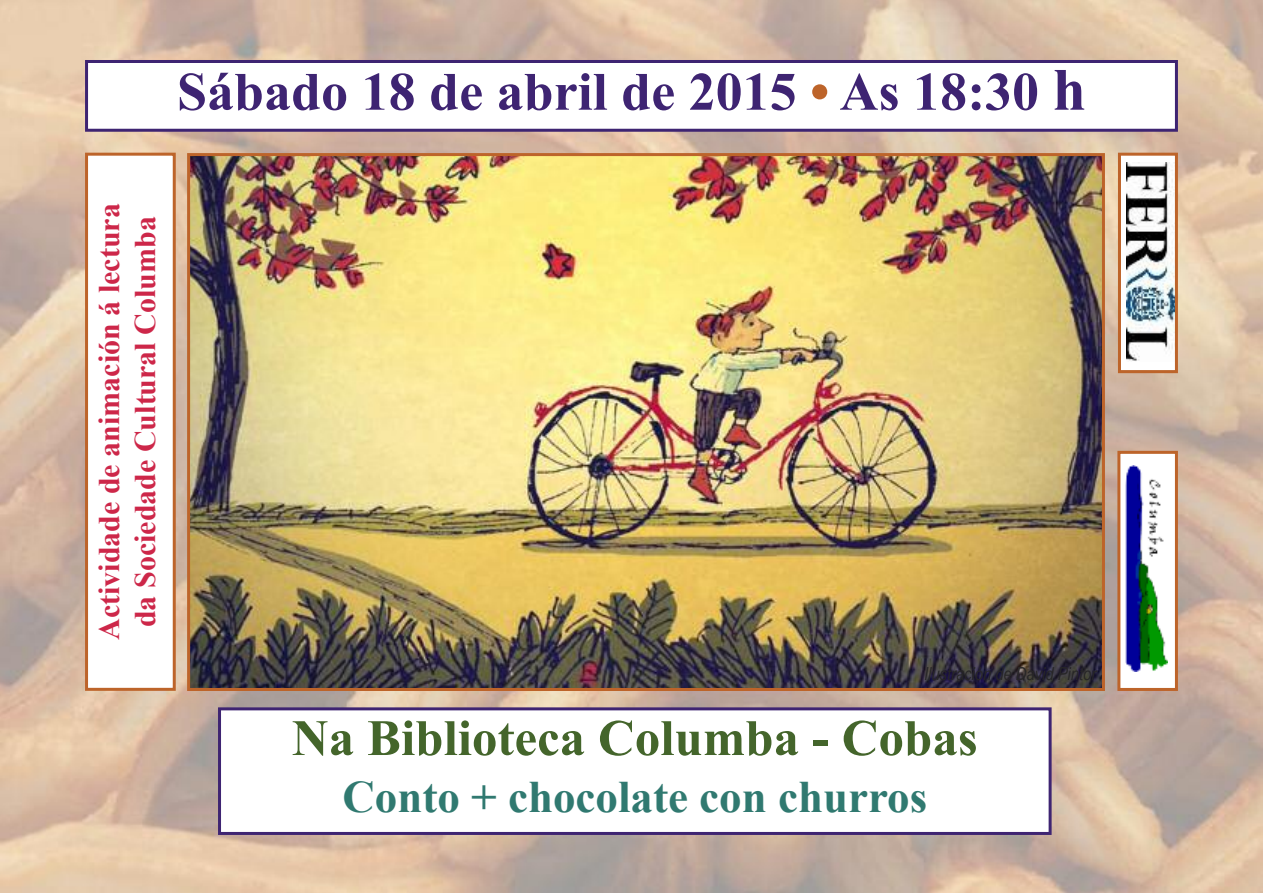
<style>
.page{position:relative;width:1263px;height:893px;background:#fff}
.page>*{position:absolute;margin:0;border:0;box-sizing:border-box;transform-origin:0 0}
.t1{font:700 54px "Times New Roman";color:#3e2472}
.t2{font:700 51px "Times New Roman";color:#44652b}
.t3{font:700 45px "Times New Roman";color:#307970}
.t4{font:700 30px/36px "Times New Roman";color:#cd2749;text-align:center}
.t5{font:italic 18px "Arial Narrow";color:#272627}
.s1{color:#bd642a}
.s2{font-size:60px}
</style>
<div class="page">
<img style="left:0;top:0;width:1263px;height:893px">
<div style="left:221px;top:710px;width:827px;height:122px;background:#fff"></div>
<div style="left:218px;top:707px;width:833px;height:128px;border:3px solid #3e2472"></div>
<div style="left:88px;top:63px;width:1087px;height:66px;background:#fff"></div>
<div style="left:85px;top:60px;width:1093px;height:72px;border:3px solid #3e2472"></div>
<div style="left:1120px;top:454px;width:55px;height:234px;background:#fff"></div>
<div style="left:1117px;top:451px;width:61px;height:240px;border:3px solid #bd642a"></div>
<img style="left:1126px;top:465px;width:42px;height:206px">
<div style="left:1121px;top:156px;width:54px;height:214px;background:#fff"></div>
<img style="left:1126px;top:163px;width:48px;height:198px">
<div style="left:1118px;top:153px;width:60px;height:220px;border:3px solid #bd642a"></div>
<div style="left:88px;top:156px;width:85px;height:532px;background:#fff"></div>
<div style="left:85px;top:153px;width:91px;height:538px;border:3px solid #bd642a"></div>
<img style="left:191px;top:157px;width:910px;height:530px">
<div style="left:187px;top:153px;width:918px;height:538px;border:3px solid #bd642a"></div>
<h1 class="t1" style="left:177px;top:62px;width:910px">Sábado 18 de abril de 2015 <span class="s1">•</span> As 18:30 <span class="s2">h</span></h1>
<p class="t4" style="left:91px;top:640px;width:438px;rotate:-90deg">Actividade de animación á lectura da Sociedade Cultural Columba</p>
<p class="t5" style="left:924px;top:663px;width:174px">Ilustración de David Pintor</p>
<h2 class="t2" style="left:292px;top:709px;width:687px">Na Biblioteca Columba - Cobas</h2>
<h3 class="t3" style="left:342px;top:772px;width:586px">Conto + chocolate con churros</h3>
</div>
